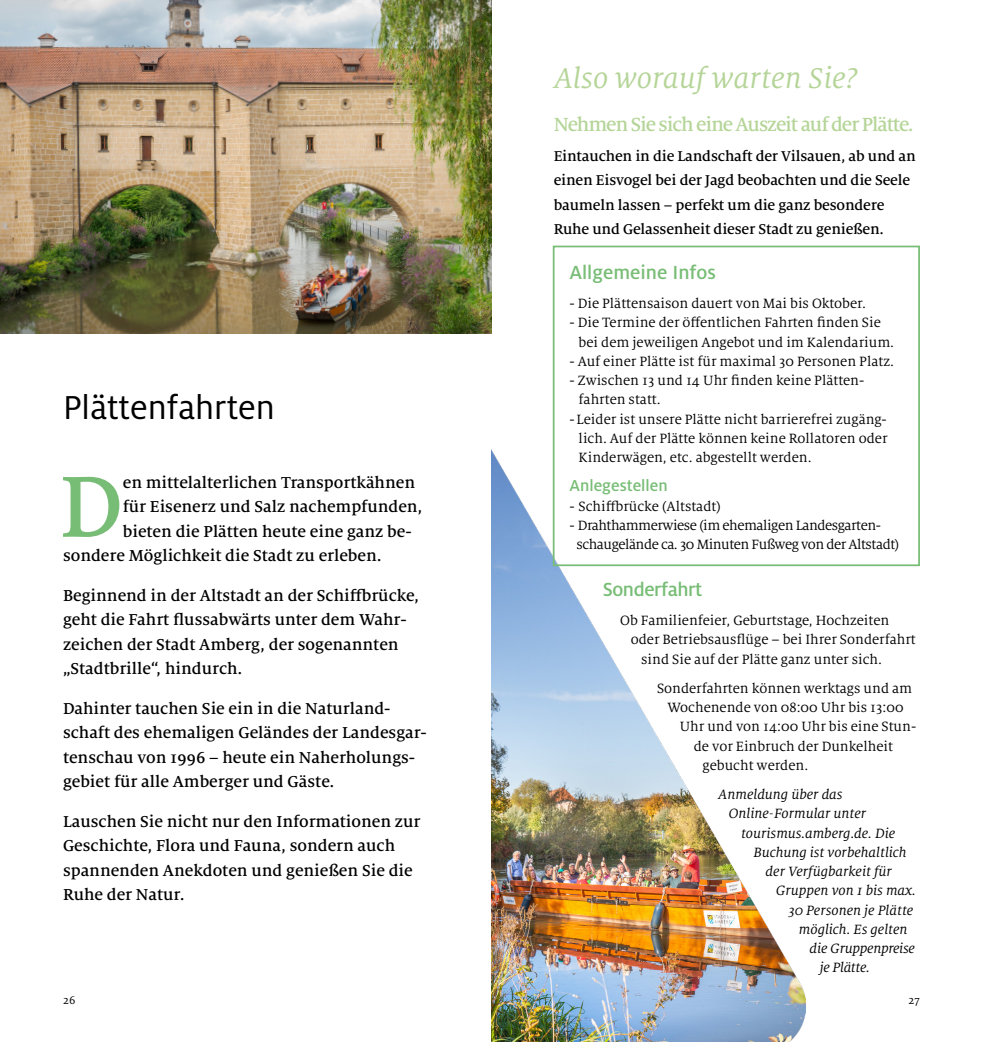
<style>
.page{position:relative;width:983px;height:1042px;background:#fff}
.page>*{position:absolute;margin:0;border:0;box-sizing:border-box;transform-origin:0 0}
.t1{font:500 96.08px "Milo Serif Pro";color:#78bd76}
.t2{font:36.75px "Milo Pro";color:#000}
.t3{font:italic 31.5px "Milo Serif Pro";color:#b5d598}
.t4{font:500 21px "Milo Serif Pro";letter-spacing:-.05em;color:#b5d598}
.t5{font:500 21px "Milo Pro";color:#78bd76}
.t6{font:500 21px "Milo Pro";letter-spacing:-.02em;color:#78bd76}
.t7{font:500 17.5px/24.5px "Milo Serif Pro";color:#000}
.t8{font:500 17.5px "Milo Pro";color:#78bd76}
.t9{font:500 15.75px/24.5px "Milo Serif Pro";letter-spacing:-.01em;color:#000}
.t10{font:14.88px/19.2px "Milo Serif Pro";color:#000}
.t11{font:italic 14.88px "Milo Serif Pro";color:#000}
.t12{font:14.88px/19.2px "Milo Serif Pro";letter-spacing:-.03em;color:#000}
.t13{font:italic 14.88px "Milo Serif Pro";letter-spacing:-.02em;color:#000}
.t14{font:12.25px "Milo Serif Pro";color:#000}
</style>
<div class="page">
<img style="left:491px;top:449px;width:314px;height:593px">
<img style="left:0;top:0;width:491px;height:334px">
<div style="left:552px;top:246px;width:367px;height:320px;border:2px solid #78bd76"></div>
<h2 class="t2" style="left:63px;top:387px;width:213px">Plättenfahrten</h2>
<h1 class="t1" style="left:59px;top:452px;width:65px">D</h1>
<p class="t7" style="left:123px;top:470px;width:294px">en mittelalterlichen Transportkähnen</p>
<p class="t7" style="left:123px;top:494px;width:301px">für Eisenerz und Salz nachempfunden,</p>
<p class="t7" style="left:123px;top:519px;width:290px">bieten die Plätten heute eine ganz be-</p>
<p class="t7" style="left:63px;top:543px;width:320px">sondere Möglichkeit die Stadt zu erleben.</p>
<p class="t7" style="left:63px;top:583px;width:357px">Beginnend in der Altstadt an der Schiffbrücke, geht die Fahrt flussabwärts unter dem Wahr&shy;zeichen der Stadt Amberg, der sogenannten „Stadtbrille“, hindurch.</p>
<p class="t7" style="left:63px;top:696px;width:365px">Dahinter tauchen Sie ein in die Naturland&shy;schaft des ehemaligen Geländes der Landesgar&shy;tenschau von 1996 – heute ein Naherholungs&shy;gebiet für alle Amberger und Gäste.</p>
<p class="t7" style="left:63px;top:809px;width:359px">Lauschen Sie nicht nur den Informationen zur Geschichte, Flora und Fauna, sondern auch spannenden Anekdoten und genießen Sie die Ruhe der Natur.</p>
<h3 class="t3" style="left:553px;top:60px;width:305px">Also worauf warten Sie?</h3>
<h3 class="t4" style="left:553px;top:112px;width:361px">Nehmen Sie sich eine Auszeit auf der Plätte.</h3>
<p class="t9" style="left:553px;top:143px;width:363px">Eintauchen in die Landschaft der Vilsauen, ab und an einen Eisvogel bei der Jagd beobachten und die Seele baumeln lassen – perfekt um die ganz besondere Ruhe und Gelassenheit dieser Stadt zu genießen.</p>
<h3 class="t5" style="left:569px;top:261px;width:148px">Allgemeine Infos</h3>
<p class="t10" style="left:569px;top:294px;width:298px">- Die Plättensaison dauert von Mai bis Oktober.</p>
<p class="t10" style="left:578px;top:313px;width:317px;text-indent:-9px">- Die Termine der öffentlichen Fahrten finden Sie bei dem jeweiligen Angebot und im Kalendarium.</p>
<p class="t10" style="left:569px;top:352px;width:326px">- Auf einer Plätte ist für maximal 30 Personen Platz.</p>
<p class="t10" style="left:578px;top:371px;width:287px;text-indent:-9px">- Zwischen 13 und 14 Uhr finden keine Plätten&shy;fahrten statt.</p>
<p class="t10" style="left:578px;top:409px;width:310px;text-align:justify;text-indent:-9px">- Leider ist unsere Plätte nicht barrierefrei zugäng&shy;lich. Auf der Plätte können keine Rollatoren oder Kinderwägen, etc. abgestellt werden.</p>
<p class="t8" style="left:569px;top:476px;width:100px">Anlegestellen</p>
<p class="t10" style="left:569px;top:496px;width:153px">- Schiffbrücke (Altstadt)</p>
<p class="t12" style="left:576px;top:515px;width:324px;text-indent:-7px">- Drahthammerwiese (im ehemaligen Landesgarten&shy;schaugelände ca. 30 Minuten Fußweg von der Altstadt)</p>
<h3 class="t6" style="left:602px;top:578px;width:101px">Sonderfahrt</h3>
<p class="t10" style="left:620px;top:611px;width:270px">Ob Familienfeier, Geburtstage, Hochzeiten</p>
<p class="t10" style="left:630px;top:630px;width:286px">oder Betriebsausflüge – bei Ihrer Sonderfahrt</p>
<p class="t10" style="left:641px;top:649px;width:242px">sind Sie auf der Plätte ganz unter sich.</p>
<p class="t10" style="left:656px;top:678px;width:257px">Sonderfahrten können werktags und am</p>
<p class="t10" style="left:667px;top:698px;width:237px">Wochenende von 08:00 Uhr bis 13:00</p>
<p class="t10" style="left:679px;top:717px;width:238px">Uhr und von 14:00 Uhr bis eine Stun-</p>
<p class="t10" style="left:693px;top:736px;width:200px">de vor Einbruch der Dunkelheit</p>
<p class="t10" style="left:702px;top:755px;width:107px">gebucht werden.</p>
<p class="t11" style="left:718px;top:786px;width:126px">Anmeldung über das</p>
<p class="t11" style="left:728px;top:805px;width:139px">Online-Formular unter</p>
<p class="t11" style="left:740px;top:824px;width:156px">tourismus.amberg.de. Die</p>
<p class="t11" style="left:753px;top:844px;width:155px">Buchung ist vorbehaltlich</p>
<p class="t11" style="left:765px;top:863px;width:128px">der Verfügbarkeit für</p>
<p class="t11" style="left:776px;top:882px;width:141px">Gruppen von 1 bis max.</p>
<p class="t11" style="left:788px;top:901px;width:126px">30 Personen je Plätte</p>
<p class="t11" style="left:798px;top:921px;width:110px">möglich. Es gelten</p>
<p class="t13" style="left:809px;top:940px;width:107px">die Gruppenpreise</p>
<p class="t13" style="left:819px;top:959px;width:52px">je Plätte.</p>
<p class="t14" style="left:63px;top:993px;width:14px">26</p>
<p class="t14" style="left:908px;top:993px;width:13px">27</p>
</div>
